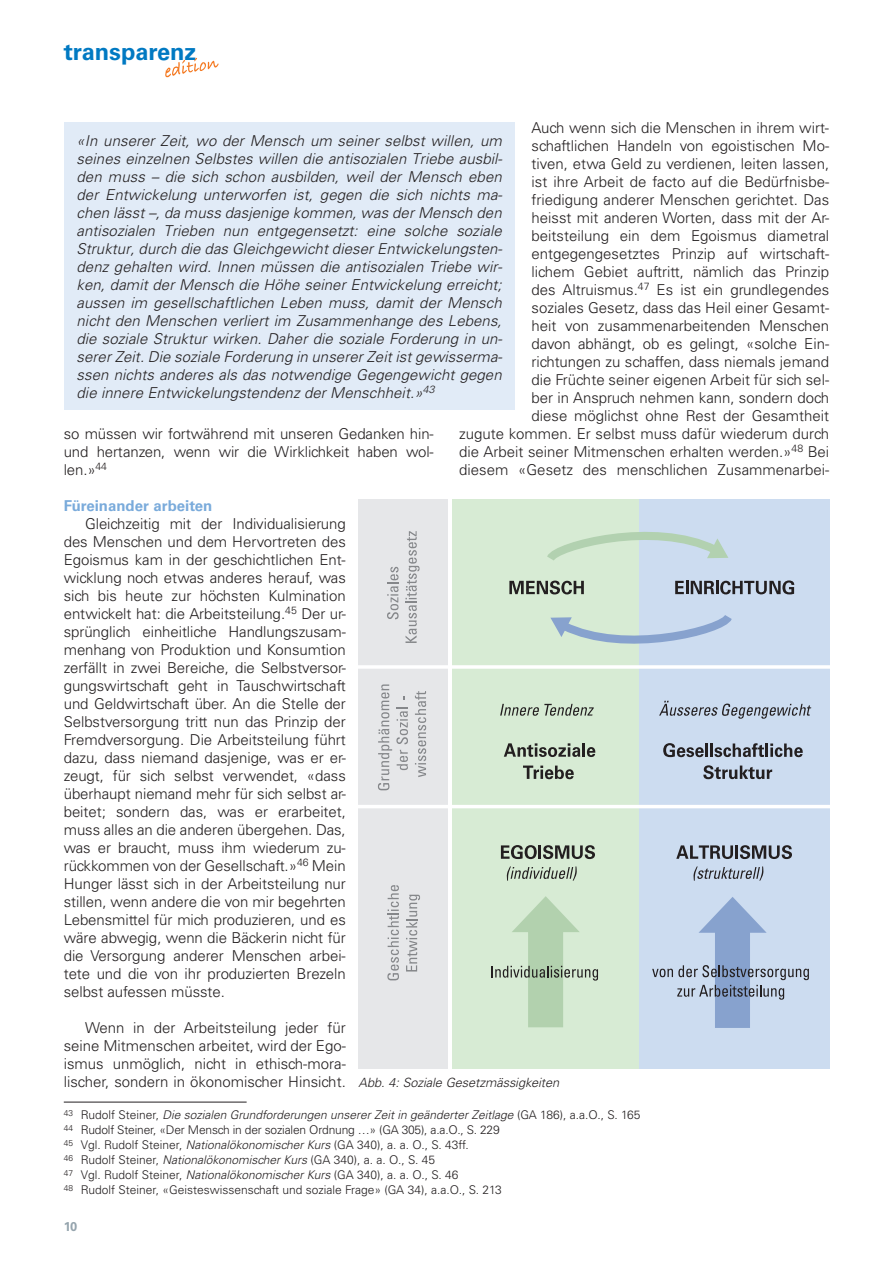
<style>
.page{position:relative;width:893px;height:1263px;background:#fff}
.page>*{position:absolute;margin:0;border:0;box-sizing:border-box;transform-origin:0 0}
.t1{font:700 23.55px "Univers";color:#0079c2}
.t2{font:300 15px/18px "Univers";color:#231f20;text-align:justify}
.t3{font:italic 300 15px/18px "Univers";letter-spacing:.005em;color:#231f20;text-align:justify}
.t4{font:700 15px "Univers";color:#7aabdb}
.t5{font:italic 300 12.75px "Univers";letter-spacing:-.005em;color:#231f20}
.t6{font:700 12.75px "Univers";color:#95a4ad}
.t7{font:300 12px/15px "Univers";color:#231f20}
.s1{font-style:italic}
</style>
<div class="page">
<svg style="left:165px;top:58px;width:54px;height:19px"></svg>
<div style="left:64px;top:122px;width:450px;height:287px;background:#e1ebf7"></div>
<hr style="left:64px;top:1102px;width:183px;height:1px;background:#231f20">
<div style="left:452px;top:500px;width:187px;height:569px;background:#d7ebd4"></div>
<div style="left:639px;top:500px;width:190px;height:569px;background:#ccdcf0"></div>
<svg style="left:501px;top:845px;width:36px;height:14px"></svg>
<hr style="left:538px;top:845px;width:3px;height:14px;background:#231f20">
<svg style="left:543px;top:845px;width:52px;height:14px"></svg>
<svg style="left:507px;top:866px;width:70px;height:15px"></svg>
<svg style="left:676px;top:845px;width:57px;height:14px"></svg>
<hr style="left:735px;top:845px;width:3px;height:14px;background:#231f20">
<svg style="left:740px;top:845px;width:52px;height:14px"></svg>
<svg style="left:693px;top:866px;width:71px;height:15px"></svg>
<svg style="left:509px;top:581px;width:75px;height:13px"></svg>
<svg style="left:675px;top:580px;width:119px;height:14px"></svg>
<svg style="left:500px;top:704px;width:94px;height:12px"></svg>
<svg style="left:504px;top:743px;width:76px;height:14px"></svg>
<hr style="left:582px;top:743px;width:3px;height:14px;background:#231f20">
<svg style="left:587px;top:747px;width:8px;height:10px"></svg>
<svg style="left:523px;top:765px;width:51px;height:14px"></svg>
<svg style="left:659px;top:701px;width:152px;height:18px"></svg>
<svg style="left:663px;top:743px;width:41px;height:14px"></svg>
<hr style="left:705px;top:743px;width:3px;height:14px;background:#231f20">
<hr style="left:710px;top:743px;width:3px;height:14px;background:#231f20">
<svg style="left:714px;top:743px;width:89px;height:14px"></svg>
<svg style="left:703px;top:765px;width:69px;height:14px"></svg>
<div style="left:359px;top:500px;width:89px;height:569px;background:#e6e7e9"></div>
<hr style="left:359px;top:805px;width:470px;height:3px;background:#fff">
<svg style="left:359px;top:665px;width:470px;height:4px;background:#f9fbfb"></svg>
<svg style="left:387px;top:885px;width:12px;height:95px"></svg>
<svg style="left:406px;top:895px;width:14px;height:76px"></svg>
<svg style="left:378px;top:684px;width:30px;height:106px"></svg>
<div style="left:528px;top:927px;width:36px;height:100px;background:#b2d1ae"></div>
<svg style="left:512px;top:896px;width:67px;height:36px"></svg>
<div style="left:714px;top:928px;width:36px;height:100px;background:#87a2ce"></div>
<svg style="left:699px;top:897px;width:68px;height:36px"></svg>
<svg style="left:415px;top:691px;width:11px;height:86px"></svg>
<svg style="left:387px;top:567px;width:12px;height:52px"></svg>
<svg style="left:405px;top:531px;width:15px;height:112px"></svg>
<svg style="left:652px;top:965px;width:157px;height:35px"></svg>
<svg style="left:491px;top:966px;width:107px;height:14px"></svg>
<svg style="left:550px;top:615px;width:182px;height:29px"></svg>
<svg style="left:547px;top:531px;width:181px;height:30px"></svg>
<h1 class="t1" style="left:64px;top:38px;width:134px">transparenz</h1>
<p class="t2" style="left:459px;top:118px;width:371px;text-align:right">Auch wenn sich die Menschen in ihrem wirt&shy;schaftlichen Handeln von egoistischen Mo-<br>tiven, etwa Geld zu verdienen, leiten lassen,<br>ist ihre Arbeit de facto auf die Bedürfnisbe-<br>friedigung anderer Menschen gerichtet. Das<br>heisst mit anderen Worten, dass mit der Ar&shy;beitsteilung ein dem Egoismus diametral entgegengesetztes Prinzip auf wirtschaft-<br>lichem Gebiet auftritt, nämlich das Prinzip<br>des Altruismus.<sup>47</sup> Es ist ein grundlegendes<br>soziales Gesetz, dass das Heil einer Gesamt-<br>heit von zusammenarbeitenden Menschen<br>davon abhängt, ob es gelingt, «solche Ein&shy;richtungen zu schaffen, dass niemals jemand<br>die Früchte seiner eigenen Arbeit für sich sel-<br>ber in Anspruch nehmen kann, sondern doch<br>diese möglichst ohne Rest der Gesamtheit<br>zugute kommen. Er selbst muss dafür wiederum durch die Arbeit seiner Mitmenschen erhalten werden.»<sup>48</sup> Bei diesem «Gesetz des menschlichen Zusammenarbei-</p>
<p class="t3" style="left:77px;top:131px;width:427px">«In unserer Zeit, wo der Mensch um seiner selbst willen, um seines einzelnen Selbstes willen die antisozialen Triebe ausbil&shy;den muss – die sich schon ausbilden, weil der Mensch eben der Entwickelung unterworfen ist, gegen die sich nichts ma&shy;chen lässt –, da muss dasjenige kommen, was der Mensch den antisozialen Trieben nun entgegensetzt: eine solche soziale Struktur, durch die das Gleichgewicht dieser Entwickelungsten&shy;denz gehalten wird. Innen müssen die antisozialen Triebe wir&shy;ken, damit der Mensch die Höhe seiner Entwickelung erreicht; aussen im gesellschaftlichen Leben muss, damit der Mensch nicht den Menschen verliert im Zusammenhange des Lebens, die soziale Struktur wirken. Daher die soziale Forderung in un&shy;serer Zeit. Die soziale Forderung in unserer Zeit ist gewisserma&shy;ssen nichts anderes als das notwendige Gegengewicht gegen die innere Entwickelungstendenz der Menschheit.»<sup>43</sup></p>
<p class="t2" style="left:64px;top:424px;width:371px">so müssen wir fortwährend mit unseren Gedanken hin&shy;und hertanzen, wenn wir die Wirklichkeit haben wol&shy;len.»<sup>44</sup></p>
<p class="t4" style="left:64px;top:496px;width:150px">Füreinander arbeiten</p>
<p class="t2" style="left:64px;top:514px;width:284px;text-indent:21px">Gleichzeitig mit der Individualisierung des Menschen und dem Hervortreten des Egoismus kam in der geschichtlichen Ent&shy;wicklung noch etwas anderes herauf, was sich bis heute zur höchsten Kulmination entwickelt hat: die Arbeitsteilung.<sup>45</sup> Der ur&shy;sprünglich einheitliche Handlungszusam&shy;menhang von Produktion und Konsumtion zerfällt in zwei Bereiche, die Selbstversor&shy;gungswirtschaft geht in Tauschwirtschaft und Geldwirtschaft über. An die Stelle der Selbstversorgung tritt nun das Prinzip der Fremdversorgung. Die Arbeitsteilung führt dazu, dass niemand dasjenige, was er er&shy;zeugt, für sich selbst verwendet, «dass überhaupt niemand mehr für sich selbst ar&shy;beitet; sondern das, was er erarbeitet, muss alles an die anderen übergehen. Das, was er braucht, muss ihm wiederum zu&shy;rückkommen von der Gesellschaft.»<sup>46</sup> Mein Hunger lässt sich in der Arbeitsteilung nur stillen, wenn andere die von mir begehrten Lebensmittel für mich produzieren, und es wäre abwegig, wenn die Bäckerin nicht für die Versorgung anderer Menschen arbei&shy;tete und die von ihr produzierten Brezeln selbst aufessen müsste.</p>
<p class="t2" style="left:64px;top:1018px;width:284px;text-indent:21px">Wenn in der Arbeitsteilung jeder für seine Mitmenschen arbeitet, wird der Ego&shy;ismus unmöglich, nicht in ethisch-mora&shy;lischer, sondern in ökonomischer Hinsicht.</p>
<p class="t5" style="left:359px;top:1074px;width:202px">Abb. 4: Soziale Gesetzmässigkeiten</p>
<p class="t7" style="left:64px;top:1108px;width:578px"><sup>43</sup> Rudolf Steiner, <span class="s1">Die sozialen Grundforderungen unserer Zeit in geänderter Zeitlage</span> (GA 186), a.a.O., S. 165<br><sup>44</sup> Rudolf Steiner, «Der Mensch in der sozialen Ordnung …» (GA 305), a.a.O., S. 229<br><sup>45</sup> Vgl. Rudolf Steiner, <span class="s1">Nationalökonomischer Kurs</span> (GA 340), a. a. O., S. 43ff.<br><sup>46</sup> Rudolf Steiner, <span class="s1">Nationalökonomischer Kurs</span> (GA 340), a. a. O., S. 45<br><sup>47</sup> Vgl. Rudolf Steiner, <span class="s1">Nationalökonomischer Kurs</span> (GA 340), a. a. O., S. 46<br><sup>48</sup> Rudolf Steiner, «Geisteswissenschaft und soziale Frage» (GA 34), a.a.O., S. 213</p>
<p class="t6" style="left:64px;top:1219px;width:15px">10</p>
</div>
